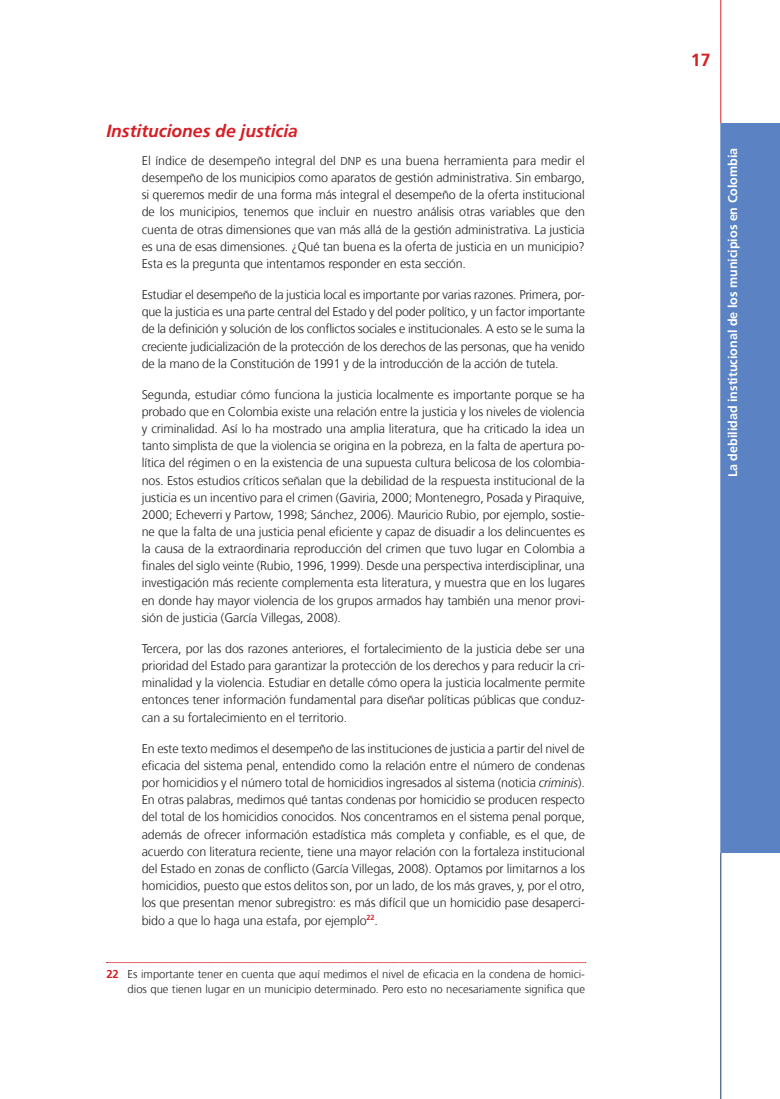
<style>
.page{position:relative;width:780px;height:1099px;background:#fff}
.page>*{position:absolute;margin:0;border:0;box-sizing:border-box;transform-origin:0 0}
.t1{font:italic 700 17.5px "Frutiger";color:#d61f25}
.t2{font:700 17.5px "Frutiger";color:#d61f25}
.t3{font:300 12.5px/17.1px "Frutiger";letter-spacing:-.01em;color:#231f20;text-align:justify}
.t4{font:700 12.5px "Frutiger";color:#fff}
.t5{font:300 11.25px/15px "Frutiger";color:#231f20;text-align:right}
.s1{font-size:11.25px}
.s2{font-style:italic}
.s3{font-weight:700;color:#d61f25}
</style>
<div class="page">
<div style="left:720px;top:123px;width:60px;height:729px;background:#5b83c3"></div>
<hr style="left:720px;top:0;width:1px;height:123px;background:#d61f25">
<hr style="left:720px;top:852px;width:1px;height:246px;background:#16346b">
<svg style="left:106px;top:962px;width:479px;height:1px"></svg>
<h1 class="t1" style="left:106px;top:121px;width:193px">Instituciones de justicia</h1>
<p class="t3" style="left:142px;top:152px;width:444px">El índice de desempeño integral del <span class="s1">DNP</span> es una buena herramienta para medir el desempeño de los municipios como aparatos de gestión administrativa. Sin embargo, si queremos medir de una forma más integral el desempeño de la oferta institucional de los municipios, tenemos que incluir en nuestro análisis otras variables que den cuenta de otras dimensiones que van más allá de la gestión administrativa. La justicia es una de esas dimensiones. ¿Qué tan buena es la oferta de justicia en un municipio?<br>Esta es la pregunta que intentamos responder en esta sección.</p>
<p class="t3" style="left:142px;top:286px;width:444px">Estudiar el desempeño de la justicia local es importante por varias razones. Primera, por&shy;que la justicia es una parte central del Estado y del poder político, y un factor importante de la definición y solución de los conflictos sociales e institucionales. A esto se le suma la creciente judicialización de la protección de los derechos de las personas, que ha venido de la mano de la Constitución de 1991 y de la introducción de la acción de tutela.</p>
<p class="t3" style="left:142px;top:386px;width:444px">Segunda, estudiar cómo funciona la justicia localmente es importante porque se ha probado que en Colombia existe una relación entre la justicia y los niveles de violencia y criminalidad. Así lo ha mostrado una amplia literatura, que ha criticado la idea un tanto simplista de que la violencia se origina en la pobreza, en la falta de apertura po&shy;lítica del régimen o en la existencia de una supuesta cultura belicosa de los colombia&shy;nos. Estos estudios críticos señalan que la debilidad de la respuesta institucional de la justicia es un incentivo para el crimen (Gaviria, 2000; Montenegro, Posada y Piraquive, 2000; Echeverri y Partow, 1998; Sánchez, 2006). Mauricio Rubio, por ejemplo, sostie&shy;ne que la falta de una justicia penal eficiente y capaz de disuadir a los delincuentes es la causa de la extraordinaria reproducción del crimen que tuvo lugar en Colombia a finales del siglo veinte (Rubio, 1996, 1999). Desde una perspectiva interdisciplinar, una investigación más reciente complementa esta literatura, y muestra que en los lugares en donde hay mayor violencia de los grupos armados hay también una menor provi&shy;sión de justicia (García Villegas, 2008).</p>
<p class="t3" style="left:142px;top:640px;width:444px">Tercera, por las dos razones anteriores, el fortalecimiento de la justicia debe ser una prioridad del Estado para garantizar la protección de los derechos y para reducir la cri&shy;minalidad y la violencia. Estudiar en detalle cómo opera la justicia localmente permite entonces tener información fundamental para diseñar políticas públicas que conduz&shy;can a su fortalecimiento en el territorio.</p>
<p class="t3" style="left:142px;top:740px;width:444px">En este texto medimos el desempeño de las instituciones de justicia a partir del nivel de eficacia del sistema penal, entendido como la relación entre el número de condenas por homicidios y el número total de homicidios ingresados al sistema (noticia <span class="s2">criminis</span>).<br>En otras palabras, medimos qué tantas condenas por homicidio se producen respecto del total de los homicidios conocidos. Nos concentramos en el sistema penal porque, además de ofrecer información estadística más completa y confiable, es el que, de acuerdo con literatura reciente, tiene una mayor relación con la fortaleza institucional del Estado en zonas de conflicto (García Villegas, 2008). Optamos por limitarnos a los homicidios, puesto que estos delitos son, por un lado, de los más graves, y, por el otro, los que presentan menor subregistro: es más difícil que un homicidio pase desaperci&shy;bido a que lo haga una estafa, por ejemplo<sup>22</sup>.</p>
<p class="t5" style="left:106px;top:966px;width:480px"><span class="s3">22</span> Es importante tener en cuenta que aquí medimos el nivel de eficacia en la condena de homici&shy;dios que tienen lugar en un municipio determinado. Pero esto no necesariamente significa que</p>
<h1 class="t2" style="left:691px;top:50px;width:21px">17</h1>
<p class="t4" style="left:725px;top:477px;width:331px;rotate:-90deg">La debilidad institucional de los municipios en Colombia</p>
</div>
